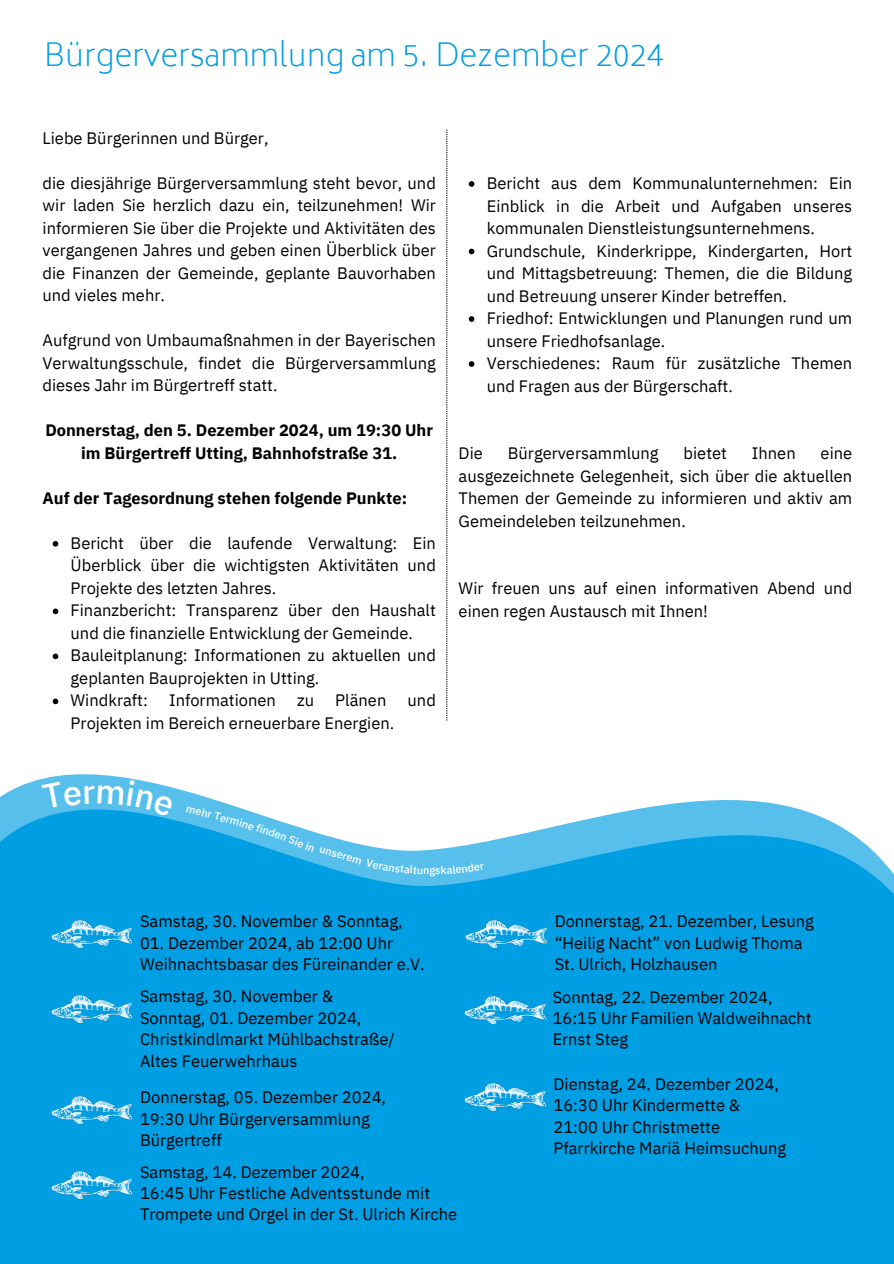
<style>
.page{position:relative;width:894px;height:1264px;background:#fff}
.page>*{position:absolute;margin:0;border:0;box-sizing:border-box;transform-origin:0 0}
.t1{font:200 30.9px "Biryani";color:#009ee3}
.t2{font:16.5px/22.5px "IBM Plex Sans";color:#000}
.t3{font:700 16.5px/22.5px "IBM Plex Sans";color:#000;text-align:center}
.t4{font:16.35px/21.1px "IBM Plex Sans";color:#000}
.t5{font:500 10.8px "IBM Plex Sans Thai";color:#fff}
</style>
<div class="page">
<svg style="left:0;top:639px;width:893px;height:624px;fill:#009ee3"></svg>
<img style="left:458px;top:912px;width:96px;height:43px">
<img style="left:44px;top:987px;width:96px;height:43px">
<img style="left:457px;top:988px;width:96px;height:43px">
<img style="left:457px;top:1075px;width:96px;height:43px">
<img style="left:44px;top:1088px;width:96px;height:43px">
<img style="left:44px;top:1163px;width:96px;height:43px">
<img style="left:44px;top:912px;width:96px;height:43px">
<svg style="left:446px;top:130px;width:1px;height:590px"></svg>
<svg style="left:53px;top:541px;width:5px;height:5px"></svg>
<svg style="left:53px;top:608px;width:5px;height:6px"></svg>
<svg style="left:53px;top:653px;width:5px;height:6px"></svg>
<svg style="left:53px;top:698px;width:5px;height:6px"></svg>
<svg style="left:468px;top:181px;width:6px;height:6px"></svg>
<svg style="left:468px;top:249px;width:6px;height:5px"></svg>
<svg style="left:468px;top:316px;width:6px;height:6px"></svg>
<svg style="left:468px;top:361px;width:6px;height:6px"></svg>
<svg style="left:365px;top:858px;width:63px;height:16px"></svg>
<svg style="left:435px;top:863px;width:49px;height:11px"></svg>
<svg style="left:42px;top:780px;width:132px;height:36px;background:#53bdeb"></svg>
<svg style="left:186px;top:806px;width:128px;height:45px"></svg>
<h1 class="t1" style="left:44px;top:38px;width:621px">Bürgerversammlung am 5. Dezember 2024</h1>
<p class="t2" style="left:43px;top:126px;width:227px">Liebe Bürgerinnen und Bürger,</p>
<p class="t2" style="left:43px;top:171px;width:395px;text-align:justify">die diesjährige Bürgerversammlung steht bevor, und wir laden Sie herzlich dazu ein, teilzunehmen! Wir informieren Sie über die Projekte und Aktivitäten des vergangenen Jahres und geben einen Überblick über die Finanzen der Gemeinde, geplante Bauvorhaben und vieles mehr.</p>
<p class="t2" style="left:43px;top:329px;width:395px;text-align:justify">Aufgrund von Umbaumaßnahmen in der Bayerischen Verwaltungsschule, findet die Bürgerversammlung dieses Jahr im Bürgertreff statt.</p>
<p class="t3" style="left:45px;top:419px;width:389px">Donnerstag, den 5. Dezember 2024, um 19:30 Uhr im Bürgertreff Utting, Bahnhofstraße 31.</p>
<p class="t3" style="left:43px;top:486px;width:366px">Auf der Tagesordnung stehen folgende Punkte:</p>
<p class="t2" style="left:71px;top:531px;width:366px">Bericht über die laufende Verwaltung: Ein Überblick über die wichtigsten Aktivitäten und Projekte des letzten Jahres.<br>Finanzbericht: Transparenz über den Haushalt und die finanzielle Entwicklung der Gemeinde.<br>Bauleitplanung: Informationen zu aktuellen und geplanten Bauprojekten in Utting.<br>Windkraft:</p>
<p class="t2" style="left:169px;top:689px;width:108px">Informationen</p>
<p class="t2" style="left:297px;top:689px;width:19px">zu</p>
<p class="t2" style="left:335px;top:689px;width:53px">Plänen</p>
<p class="t2" style="left:407px;top:689px;width:30px">und</p>
<p class="t2" style="left:71px;top:711px;width:325px">Projekten im Bereich erneuerbare Energien.</p>
<p class="t2" style="left:486px;top:171px;width:367px">Bericht aus dem Kommunalunternehmen: Ein Einblick in die Arbeit und Aufgaben unseres kommunalen Dienstleistungsunternehmens.<br>Grundschule, Kinderkrippe, Kindergarten, Hort und Mittagsbetreuung: Themen, die die Bildung und Betreuung unserer Kinder betreffen.<br>Friedhof: Entwicklungen und Planungen rund um unsere Friedhofsanlage.<br>Verschiedenes: Raum für zusätzliche Themen und Fragen aus der Bürgerschaft.</p>
<p class="t2" style="left:458px;top:441px;width:395px;text-align:justify;text-indent:362px">eine ausgezeichnete Gelegenheit, sich über die aktuellen Themen der Gemeinde zu informieren und aktiv am Gemeindeleben teilzunehmen.</p>
<p class="t2" style="left:458px;top:441px;width:26px">Die</p>
<p class="t2" style="left:507px;top:441px;width:152px">Bürgerversammlung</p>
<p class="t2" style="left:683px;top:441px;width:45px">bietet</p>
<p class="t2" style="left:751px;top:441px;width:45px">Ihnen</p>
<p class="t2" style="left:458px;top:576px;width:395px">Wir freuen uns auf einen informativen Abend und einen regen Austausch mit Ihnen!</p>
<p class="t5" style="left:322px;top:842px;width:45px;rotate:17deg">unserem</p>
<h4 class="t5" style="left:429px;top:864px;width:7px">g</h4>
<h4 class="t2" style="left:140px;top:909px;width:264px">Samstag, 30. November &amp; Sonntag,</h4>
<h4 class="t2" style="left:140px;top:931px;width:286px;line-height:21.3px">01. Dezember 2024, ab 12:00 Uhr<br>Weihnachtsbasar des Füreinander e.V.</h4>
<h2 class="t2" style="left:554px;top:910px;width:261px;line-height:21.3px">Donnerstag, 21. Dezember, Lesung “Heilig Nacht” von Ludwig Thoma<br>St. Ulrich, Holzhausen</h2>
<h4 class="t2" style="left:140px;top:985px;width:256px;line-height:21.3px">Samstag, 30. November &amp;<br>Sonntag, 01. Dezember 2024,<br>Christkindlmarkt Mühlbachstraße/<br>Altes Feuerwehrhaus</h4>
<h4 class="t4" style="left:552px;top:986px;width:260px">Sonntag, 22. Dezember 2024,<br>16:15 Uhr Familien Waldweihnacht<br>Ernst Steg</h4>
<h4 class="t2" style="left:140px;top:1086px;width:247px;line-height:21.3px">Donnerstag, 05. Dezember 2024,<br>19:30 Uhr Bürgerversammlung<br>Bürgertreff</h4>
<p class="t2" style="left:140px;top:1160px;width:318px;line-height:21.3px">Samstag, 14. Dezember 2024,<br>16:45 Uhr Festliche Adventsstunde mit<br>Trompete und Orgel in der St. Ulrich Kirche</p>
<p class="t2" style="left:553px;top:1073px;width:234px;line-height:21.3px">Dienstag, 24. Dezember 2024,<br>16:30 Uhr Kindermette &amp;<br>21:00 Uhr Christmette<br>Pfarrkirche Mariä Heimsuchung</p>
</div>
